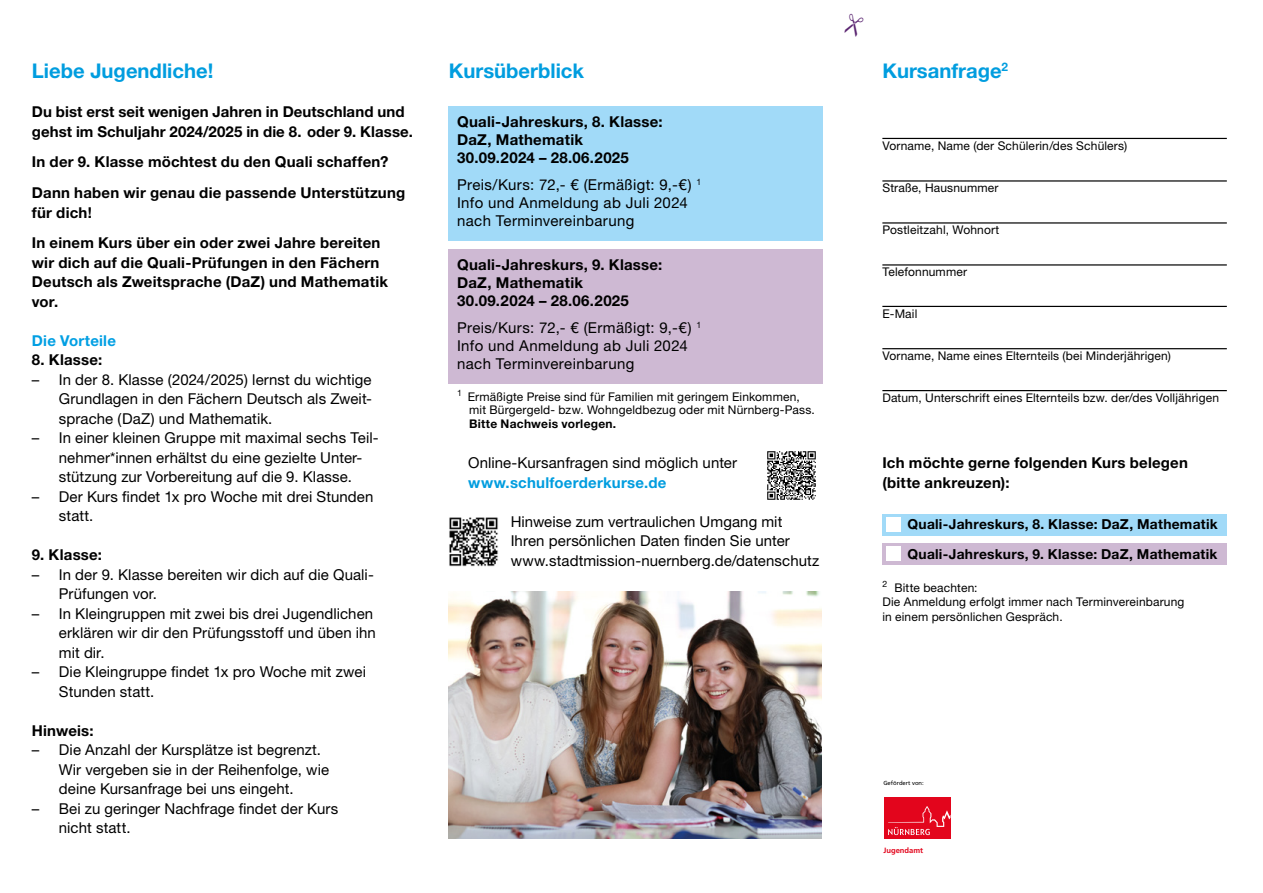
<style>
.page{position:relative;width:1263px;height:893px;background:#fff}
.page>*{position:absolute;margin:0;border:0;box-sizing:border-box;transform-origin:0 0}
.t1{font:700 20.25px "Helvetica Neue";color:#009ddf}
.t2{font:15px/19.5px "Helvetica Neue";letter-spacing:.005em;color:#000}
.t3{font:700 15px/19.5px "Helvetica Neue";letter-spacing:.015em;color:#000}
.t4{font:15px/18px "Helvetica Neue LT Pro";letter-spacing:.01em;color:#000}
.t5{font:700 15px/18px "Helvetica Neue LT Std";letter-spacing:.015em;color:#000}
.t6{font:700 15px "Helvetica Neue LT Std";letter-spacing:.015em;color:#009ddf}
.t7{font:700 15px "Helvetica Neue";letter-spacing:.015em;color:#009fe3}
.t8{font:700 13.8px/29.4px "Helvetica Neue LT Std";letter-spacing:.02em;color:#000}
.t9{font:12px/14.4px "Helvetica Neue LT Std";letter-spacing:.015em;color:#000}
.t10{font:700 12px "Helvetica Neue LT Std";letter-spacing:.02em;color:#000}
.t11{font:8.7px "Helvetica Neue LT Std";color:#000}
.t12{font:700 7.65px "Frutiger";color:#e3051c}
.t13{font:5.85px "Frutiger";color:#000}
</style>
<div class="page">
<div style="left:449px;top:106px;width:374px;height:135px;background:#a1daf8"></div>
<div style="left:882px;top:514px;width:345px;height:21px;background:#a1daf8"></div>
<div style="left:882px;top:543px;width:345px;height:21px;background:#ceb9d3"></div>
<div style="left:449px;top:249px;width:374px;height:135px;background:#ceb9d3"></div>
<hr style="left:882px;top:138px;width:345px;height:1px;background:#000">
<hr style="left:882px;top:180px;width:345px;height:2px;background:#000">
<hr style="left:882px;top:264px;width:345px;height:2px;background:#000">
<hr style="left:882px;top:306px;width:345px;height:1px;background:#000">
<hr style="left:882px;top:348px;width:345px;height:1px;background:#000">
<hr style="left:882px;top:222px;width:345px;height:2px;background:#000">
<hr style="left:882px;top:390px;width:345px;height:1px;background:#000">
<img style="left:449px;top:517px;width:49px;height:49px">
<img style="left:767px;top:451px;width:49px;height:49px">
<div style="left:884px;top:798px;width:66px;height:41px;background:#e3051c"></div>
<svg style="left:888px;top:806px;width:62px;height:29px"></svg>
<img style="left:449px;top:592px;width:372px;height:247px">
<div style="left:886px;top:517px;width:15px;height:15px;background:#fff"></div>
<div style="left:886px;top:546px;width:15px;height:15px;background:#fff"></div>
<h1 class="t1" style="left:32px;top:58px;width:183px">Liebe Jugendliche!</h1>
<p class="t3" style="left:32px;top:102px;width:382px">Du bist erst seit wenigen Jahren in Deutschland und gehst im Schuljahr 2024/2025 in die 8. oder 9. Klasse.</p>
<p class="t3" style="left:32px;top:146px;width:375px;line-height:30.8px">In der 9. Klasse möchtest du den Quali schaffen?<br>Dann haben wir genau die passende Unterstützung</p>
<p class="t3" style="left:32px;top:196px;width:350px;line-height:30.8px">für dich!<br>In einem Kurs über ein oder zwei Jahre bereiten</p>
<p class="t3" style="left:32px;top:252px;width:358px">wir dich auf die Quali-Prüfungen in den Fächern<br>Deutsch als Zweitsprache (DaZ) und Mathematik vor.</p>
<p class="t7" style="left:32px;top:331px;width:86px">Die Vorteile</p>
<p class="t3" style="left:32px;top:350px;width:72px">8. Klasse:</p>
<p class="t2" style="left:59px;top:369px;width:315px;text-align:justify;text-indent:-27px">– In der 8. Klasse (2024/2025) lernst du wichtige Grundlagen in den Fächern Deutsch als Zweit&shy;sprache (DaZ) und Mathematik.</p>
<p class="t2" style="left:59px;top:428px;width:321px;text-indent:-27px">– In einer kleinen Gruppe mit maximal sechs Teil&shy;nehmer*innen erhältst du eine gezielte Unter&shy;stützung zur Vorbereitung auf die 9. Klasse.</p>
<p class="t2" style="left:59px;top:486px;width:316px;text-indent:-27px">– Der Kurs findet 1x pro Woche mit drei Stunden statt.</p>
<p class="t3" style="left:32px;top:545px;width:72px">9. Klasse:</p>
<p class="t2" style="left:59px;top:564px;width:316px;text-indent:-27px">– In der 9. Klasse bereiten wir dich auf die Quali-<br>Prüfungen vor.</p>
<p class="t2" style="left:59px;top:603px;width:319px;text-indent:-27px">– In Kleingruppen mit zwei bis drei Jugendlichen erklären wir dir den Prüfungsstoff und üben ihn mit dir.</p>
<p class="t2" style="left:59px;top:662px;width:309px;text-indent:-27px">– Die Kleingruppe findet 1x pro Woche mit zwei<br>Stunden statt.</p>
<p class="t3" style="left:32px;top:720px;width:63px">Hinweis:</p>
<p class="t2" style="left:59px;top:740px;width:272px;text-indent:-27px">– Die Anzahl der Kursplätze ist begrenzt.<br>Wir vergeben sie in der Reihenfolge, wie deine Kursanfrage bei uns eingeht.</p>
<p class="t2" style="left:59px;top:798px;width:281px;text-indent:-27px">– Bei zu geringer Nachfrage findet der Kurs nicht statt.</p>
<h1 class="t1" style="left:449px;top:58px;width:137px">Kursüberblick</h1>
<p class="t5" style="left:457px;top:113px;width:207px">Quali-Jahreskurs, 8. Klasse:<br>DaZ, Mathematik<br>30.09.2024 – 28.06.2025</p>
<p class="t4" style="left:457px;top:176px;width:246px">Preis/Kurs: 72,- € (Ermäßigt: 9,-€) <sup>1<br></sup>Info und Anmeldung ab Juli 2024 nach Terminvereinbarung</p>
<p class="t5" style="left:457px;top:255px;width:207px">Quali-Jahreskurs, 9. Klasse:<br>DaZ, Mathematik<br>30.09.2024 – 28.06.2025</p>
<p class="t4" style="left:457px;top:318px;width:246px">Preis/Kurs: 72,- € (Ermäßigt: 9,-€) <sup>1<br></sup>Info und Anmeldung ab Juli 2024 nach Terminvereinbarung</p>
<p class="t11" style="left:457px;top:387px;width:6px">1</p>
<p class="t9" style="left:468px;top:390px;width:349px;line-height:13.5px">Ermäßigte Preise sind für Familien mit geringem Einkommen, mit Bürgergeld- bzw. Wohngeldbezug oder mit Nürnberg-Pass.</p>
<p class="t10" style="left:469px;top:416px;width:149px">Bitte Nachweis vorlegen.</p>
<p class="t4" style="left:468px;top:453px;width:270px">Online-Kursanfragen sind möglich unter</p>
<p class="t6" style="left:468px;top:473px;width:200px">www.schulfoerderkurse.de</p>
<p class="t4" style="left:511px;top:511px;width:310px;line-height:19.5px">Hinweise zum vertraulichen Umgang mit<br>Ihren persönlichen Daten finden Sie unter www.stadtmission-nuernberg.de/datenschutz</p>
<h1 class="t1" style="left:882px;top:58px;width:127px">Kursanfrage<sup>2</sup></h1>
<p class="t9" style="left:882px;top:139px;width:246px">Vorname, Name (der Schülerin/des Schülers)</p>
<p class="t9" style="left:882px;top:181px;width:118px">Straße, Hausnummer</p>
<p class="t9" style="left:882px;top:223px;width:119px">Postleitzahl, Wohnort</p>
<p class="t9" style="left:882px;top:265px;width:86px">Telefonnummer</p>
<p class="t9" style="left:882px;top:307px;width:36px">E-Mail</p>
<p class="t9" style="left:882px;top:349px;width:290px">Vorname, Name eines Elternteils (bei Minderjährigen)</p>
<p class="t9" style="left:882px;top:391px;width:338px">Datum, Unterschrift eines Elternteils bzw. der/des Volljährigen</p>
<p class="t3" style="left:882px;top:453px;width:307px">Ich möchte gerne folgenden Kurs belegen</p>
<p class="t5" style="left:882px;top:473px;width:129px">(bitte ankreuzen):</p>
<p class="t8" style="left:907px;top:509px;width:312px">Quali-Jahreskurs, 8. Klasse: DaZ, Mathematik<br>Quali-Jahreskurs, 9. Klasse: DaZ, Mathematik</p>
<p class="t9" style="left:882px;top:580px;width:304px"><sup>2</sup> Bitte beachten:<br>Die Anmeldung erfolgt immer nach Terminvereinbarung in einem persönlichen Gespräch.</p>
<p class="t13" style="left:883px;top:780px;width:42px">Gefördert von:</p>
<p class="t12" style="left:883px;top:846px;width:41px">Jugendamt</p>
</div>
